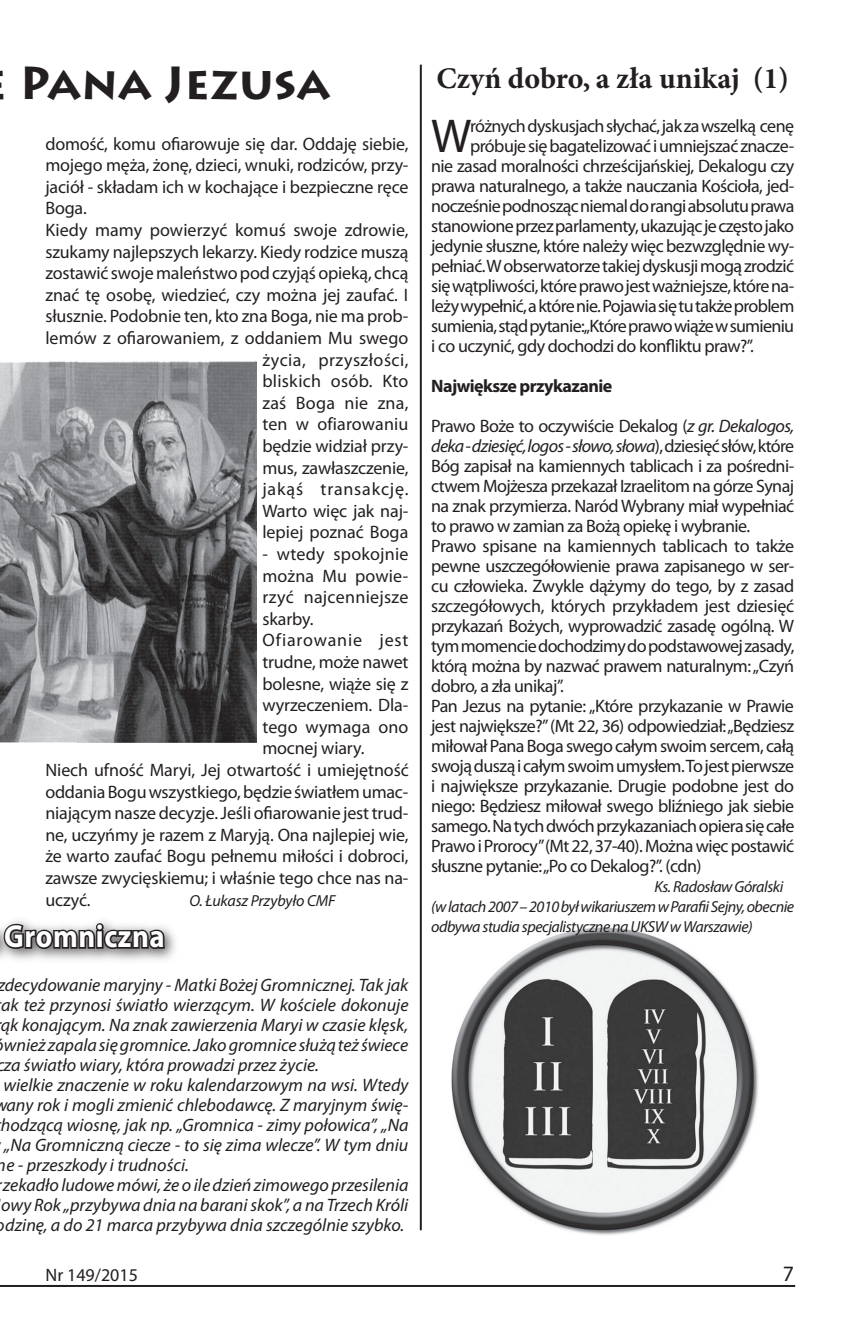
<style>
.page{position:relative;width:868px;height:1338px;background:#fff}
.page>*{position:absolute;margin:0;border:0;box-sizing:border-box;transform-origin:0 0}
.t1{font:47.6px "Myriad Pro";color:#231f20}
.t2{font:700 46px "Lithos Pro";color:#231f20}
.t3{font:700 32px "Myriad Pro";letter-spacing:.02em;color:#fff;scale:.9 1}
.t4{font:700 30px "Minion Pro";color:#231f20}
.t5{font:18px/20px "Myriad Pro";letter-spacing:-.03em;color:#231f20}
.t6{font:italic 18px "Myriad Pro";color:#231f20}
.t7{font:18px "Myriad Pro";letter-spacing:-.01em;color:#231f20}
.t8{font:18px "Myriad Pro";letter-spacing:-.005em;color:#231f20}
.t9{font:18px "Myriad Pro";color:#231f20}
.t10{font:18px "Myriad Pro";letter-spacing:.005em;color:#231f20}
.t11{font:18px "Myriad Pro";letter-spacing:.015em;color:#231f20}
.t12{font:18px "Myriad Pro";letter-spacing:.01em;color:#231f20}
.t13{font:18px "Myriad Pro";letter-spacing:.045em;color:#231f20}
.t14{font:700 18px "Myriad Pro";letter-spacing:-.03em;color:#231f20}
.t15{font:18px "Myriad Pro";letter-spacing:.025em;color:#231f20}
.t16{font:italic 16px/20px "Myriad Pro";letter-spacing:-.03em;color:#231f20}
.t17{font:italic 16px "Myriad Pro";letter-spacing:-.01em;color:#231f20}
.s1{font-style:italic}
</style>
<div class="page">
<hr style="left:46px;top:1285px;width:749px;height:2px;background:#231f20">
<img style="left:451px;top:927px;width:308px;height:308px">
<div style="left:0;top:914px;width:181px;height:51px;background:#231f20;opacity:.75"></div>
<svg style="left:2px;top:922px;width:94px;height:43px"></svg>
<div style="left:96px;top:930px;width:7px;height:19px;border:3px solid #231f20"></div>
<div style="left:96px;top:923px;width:8px;height:8px;border:3px solid #231f20;border-radius:50%"></div>
<svg style="left:102px;top:914px;width:65px;height:51px"></svg>
<hr style="left:0;top:1285px;width:67px;height:2px;background:#231f20">
<hr style="left:420px;top:65px;width:2px;height:1165px;background:#231f20">
<img style="left:0;top:361px;width:257px;height:382px">
<h2 class="t2" style="left:19px;top:55px;width:313px">Pana Jezusa</h2>
<p class="t7" style="left:45px;top:132px;width:364px">domość, komu ofiarowuje się dar. Oddaję siebie,</p>
<p class="t7" style="left:45px;top:154px;width:364px">mojego męża, żonę, dzieci, wnuki, rodziców, przy-</p>
<p class="t7" style="left:45px;top:176px;width:364px">jaciół - składam ich w kochające i bezpieczne ręce</p>
<p class="t5" style="left:45px;top:198px;width:43px">Boga.</p>
<p class="t10" style="left:45px;top:219px;width:365px">Kiedy mamy powierzyć komuś swoje zdrowie,</p>
<p class="t7" style="left:45px;top:240px;width:364px">szukamy najlepszych lekarzy. Kiedy rodzice muszą</p>
<p class="t7" style="left:45px;top:262px;width:364px">zostawić swoje maleństwo pod czyjąś opieką, chcą</p>
<p class="t8" style="left:45px;top:284px;width:364px">znać tę osobę, wiedzieć, czy można jej zaufać. I</p>
<p class="t7" style="left:45px;top:305px;width:364px">słusznie. Podobnie ten, kto zna Boga, nie ma prob-</p>
<p class="t9" style="left:45px;top:327px;width:364px">lemów z ofiarowaniem, z oddaniem Mu swego</p>
<p class="t15" style="left:262px;top:348px;width:148px">życia, przyszłości,</p>
<p class="t11" style="left:262px;top:370px;width:147px">bliskich osób. Kto</p>
<p class="t11" style="left:262px;top:392px;width:148px">zaś Boga nie zna,</p>
<p class="t12" style="left:262px;top:413px;width:147px">ten w ofiarowaniu</p>
<p class="t7" style="left:262px;top:435px;width:147px">będzie widział przy-</p>
<p class="t7" style="left:262px;top:456px;width:147px">mus, zawłaszczenie,</p>
<p class="t13" style="left:262px;top:478px;width:147px">jakąś transakcję.</p>
<p class="t8" style="left:262px;top:500px;width:147px">Warto więc jak naj-</p>
<p class="t9" style="left:262px;top:521px;width:147px">lepiej poznać Boga</p>
<p class="t12" style="left:262px;top:543px;width:147px">- wtedy spokojnie</p>
<p class="t12" style="left:262px;top:564px;width:147px">można Mu powie-</p>
<p class="t11" style="left:262px;top:586px;width:148px">rzyć najcenniejsze</p>
<p class="t5" style="left:262px;top:608px;width:53px">skarby.</p>
<p class="t13" style="left:262px;top:629px;width:148px">Ofiarowanie jest</p>
<p class="t7" style="left:262px;top:651px;width:147px">trudne, może nawet</p>
<p class="t7" style="left:262px;top:672px;width:147px">bolesne, wiąże się z</p>
<p class="t8" style="left:262px;top:694px;width:147px">wyrzeczeniem. Dla-</p>
<p class="t10" style="left:262px;top:716px;width:147px">tego wymaga ono</p>
<p class="t7" style="left:262px;top:737px;width:103px">mocnej wiary.</p>
<p class="t8" style="left:45px;top:759px;width:365px">Niech ufność Maryi, Jej otwartość i umiejętność</p>
<p class="t5" style="left:45px;top:781px;width:364px">oddania Bogu wszystkiego, będzie światłem umac-</p>
<p class="t7" style="left:45px;top:802px;width:364px">niającym nasze decyzje. Jeśli ofiarowanie jest trud-</p>
<p class="t7" style="left:45px;top:824px;width:364px">ne, uczyńmy je razem z Maryją. Ona najlepiej wie,</p>
<p class="t7" style="left:45px;top:845px;width:364px">że warto zaufać Bogu pełnemu miłości i dobroci,</p>
<p class="t7" style="left:45px;top:867px;width:364px">zawsze zwycięskiemu; i właśnie tego chce nas na-</p>
<p class="t5" style="left:45px;top:889px;width:47px">uczyć.</p>
<p class="t17" style="left:189px;top:890px;width:148px">O. Łukasz Przybyło CMF</p>
<h3 class="t3" style="left:4px;top:916px;width:180px">Gromniczna</h3>
<p class="t6" style="left:-3px;top:974px;width:412px">zdecydowanie maryjny - Matki Bożej Gromnicznej. Tak jak</p>
<p class="t6" style="left:1px;top:994px;width:409px">ak też przynosi światło wierzącym. W kościele dokonuje</p>
<p class="t6" style="left:1px;top:1014px;width:409px">ąk konającym. Na znak zawierzenia Maryi w czasie klęsk,</p>
<p class="t6" style="left:4px;top:1034px;width:405px">wnież zapala się gromnice. Jako gromnice służą też świece</p>
<p class="t6" style="left:-4px;top:1054px;width:324px">cza światło wiary, która prowadzi przez życie.</p>
<p class="t6" style="left:3px;top:1074px;width:406px">wielkie znaczenie w roku kalendarzowym na wsi. Wtedy</p>
<p class="t6" style="left:-6px;top:1094px;width:416px">wany rok i mogli zmienić chlebodawcę. Z maryjnym świę-</p>
<p class="t6" style="left:1px;top:1114px;width:409px">hodzącą wiosnę, jak np. „Gromnica - zimy połowica”, „Na</p>
<p class="t6" style="left:4px;top:1134px;width:405px">„Na Gromniczną ciecze - to się zima wlecze”. W tym dniu</p>
<p class="t6" style="left:-3px;top:1154px;width:193px">ne - przeszkody i trudności.</p>
<p class="t6" style="left:-3px;top:1174px;width:413px">rzekadło ludowe mówi, że o ile dzień zimowego przesilenia</p>
<p class="t6" style="left:1px;top:1194px;width:408px">owy Rok „przybywa dnia na barani skok”, a na Trzech Króli</p>
<p class="t6" style="left:-4px;top:1214px;width:410px">odzinę, a do 21 marca przybywa dnia szczególnie szybko.</p>
<p class="t9" style="left:45px;top:1264px;width:94px">Nr 149/2015</p>
<h3 class="t4" style="left:436px;top:61px;width:354px">Czyń dobro, a zła unikaj (1)</h3>
<h1 class="t1" style="left:431px;top:107px;width:42px">W</h1>
<p class="t5" style="left:470px;top:116px;width:325px">różnych dyskusjach słychać, jak za wszelką cenę</p>
<p class="t5" style="left:470px;top:136px;width:325px">próbuje się bagatelizować i umniejszać znacze-</p>
<p class="t5" style="left:431px;top:156px;width:364px">nie zasad moralności chrześcijańskiej, Dekalogu czy</p>
<p class="t5" style="left:431px;top:176px;width:364px">prawa naturalnego, a także nauczania Kościoła, jed-</p>
<p class="t5" style="left:431px;top:196px;width:365px">nocześnie podnosząc niemal do rangi absolutu prawa</p>
<p class="t5" style="left:431px;top:216px;width:364px">stanowione przez parlamenty, ukazując je często jako</p>
<p class="t5" style="left:431px;top:236px;width:364px">jedynie słuszne, które należy więc bezwzględnie wy-</p>
<p class="t5" style="left:431px;top:256px;width:364px">pełniać. W obserwatorze takiej dyskusji mogą zrodzić</p>
<p class="t5" style="left:431px;top:276px;width:364px">się wątpliwości, które prawo jest ważniejsze, które na-</p>
<p class="t5" style="left:431px;top:296px;width:364px">leży wypełnić, a które nie. Pojawia się tu także problem</p>
<p class="t5" style="left:431px;top:316px;width:364px">sumienia, stąd pytanie: „Które prawo wiąże w sumieniu</p>
<p class="t5" style="left:431px;top:336px;width:324px">i co uczynić, gdy dochodzi do konfliktu praw?”.</p>
<p class="t14" style="left:431px;top:374px;width:182px">Największe przykazanie</p>
<p class="t5" style="left:431px;top:416px;width:365px">Prawo Boże to oczywiście Dekalog (<span class="s1">z gr. Dekalogos, deka - dziesięć, logos - słowo, słowa</span>), dziesięć słów, które Bóg zapisał na kamiennych tablicach i za pośredni&shy;ctwem Mojżesza przekazał Izraelitom na górze Synaj na znak przymierza. Naród Wybrany miał wypełniać to prawo w zamian za Bożą opiekę i wybranie.<br>Prawo spisane na kamiennych tablicach to także pewne uszczegółowienie prawa zapisanego w ser&shy;cu człowieka. Zwykle dążymy do tego, by z zasad szczegółowych, których przykładem jest dziesięć przykazań Bożych, wyprowadzić zasadę ogólną. W tym momencie dochodzimy do podstawowej zasady, którą można by nazwać prawem naturalnym: „Czyń dobro, a zła unikaj”.<br>Pan Jezus na pytanie: „Które przykazanie w Prawie jest największe?” (Mt 22, 36) odpowiedział: „Będziesz miłował Pana Boga swego całym swoim sercem, całą swoją duszą i całym swoim umysłem. To jest pierwsze i największe przykazanie. Drugie podobne jest do niego: Będziesz miłował swego bliźniego jak siebie samego. Na tych dwóch przykazaniach opiera się całe Prawo i Prorocy” (Mt 22, 37-40). Można więc postawić słuszne pytanie: „Po co Dekalog?”. (cdn)</p>
<p class="t16" style="left:431px;top:876px;width:364px;text-indent:223px">Ks. Radosław Góralski (w latach 2007 – 2010 był wikariuszem w Parafii Sejny, obecnie odbywa studia specjalistyczne na UKSW w Warszawie)</p>
</div>
